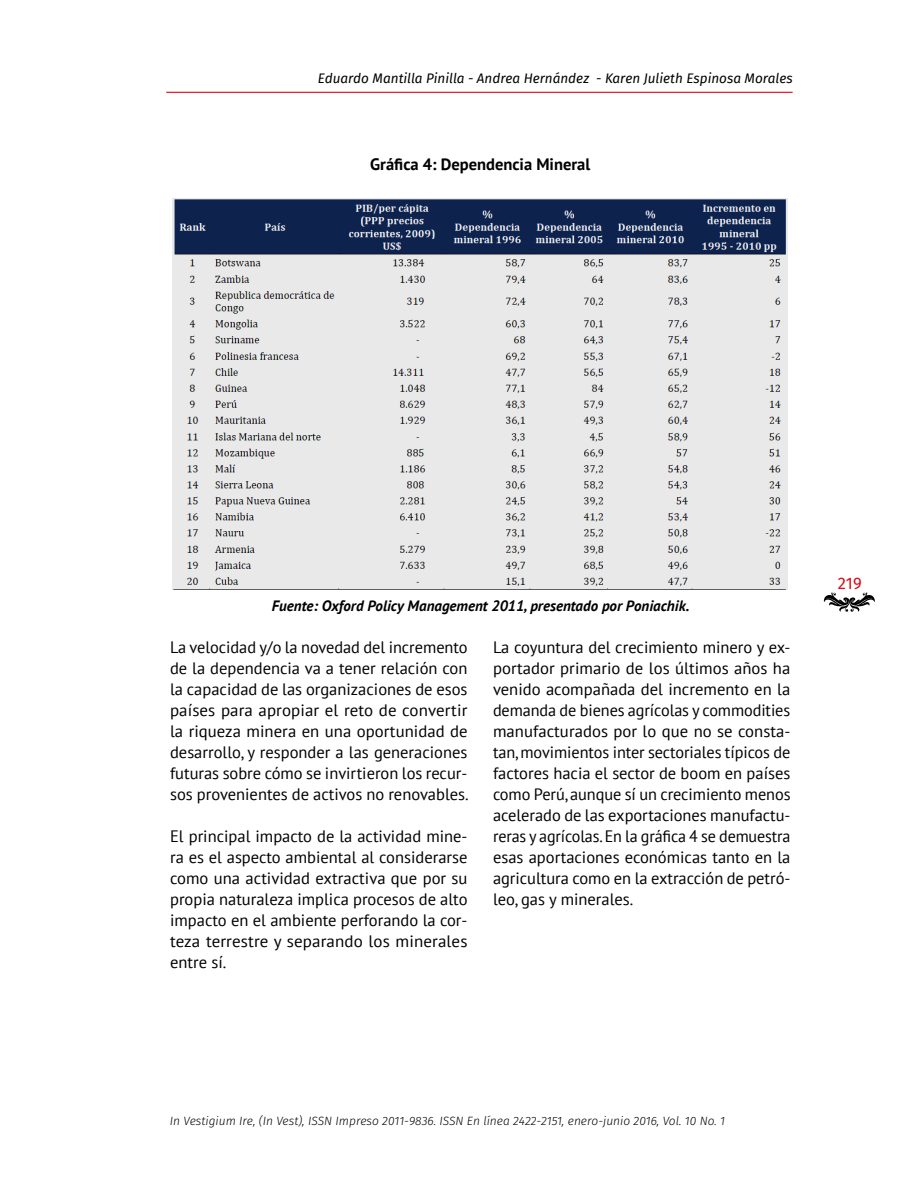
<style>
.page{position:relative;width:918px;height:1188px;background:#fff}
.page>*{position:absolute;margin:0;border:0;box-sizing:border-box;transform-origin:0 0}
.t1{font:16.5px/21px "PT Sans";color:#000;text-align:justify}
.t2{font:700 16.5px "PT Sans";color:#000}
.t3{font:16.5px "Fira Sans";color:#e30613}
.t4{font:italic 700 15px "PT Sans";color:#000}
.t5{font:italic 13.5px "Fira Sans";color:#000}
.t6{font:italic 300 12px "Fira Sans";color:#000}
</style>
<div class="page">
<hr style="left:166px;top:92px;width:627px;height:1px;background:#e30613">
<svg style="left:823px;top:592px;width:52px;height:20px"></svg>
<img style="left:173px;top:199px;width:615px;height:391px">
<p class="t5" style="left:318px;top:69px;width:476px">Eduardo Mantilla Pinilla - Andrea Hernández - Karen Julieth Espinosa Morales</p>
<p class="t2" style="left:370px;top:153px;width:222px">Gráfica 4: Dependencia Mineral</p>
<p class="t4" style="left:272px;top:596px;width:419px">Fuente: Oxford Policy Management 2011, presentado por Poniachik.</p>
<p class="t1" style="left:170px;top:636px;width:300px">La velocidad y/o la novedad del incremento de la dependencia va a tener relación con la capacidad de las organizaciones de esos países para apropiar el reto de convertir la riqueza minera en una oportunidad de desarrollo, y responder a las generaciones futuras sobre cómo se invirtieron los recur&shy;sos provenientes de activos no renovables.</p>
<p class="t1" style="left:170px;top:825px;width:299px">El principal impacto de la actividad mine&shy;ra es el aspecto ambiental al considerarse como una actividad extractiva que por su propia naturaleza implica procesos de alto impacto en el ambiente perforando la cor&shy;teza terrestre y separando los minerales entre sí.</p>
<p class="t1" style="left:493px;top:636px;width:299px">La coyuntura del crecimiento minero y ex&shy;portador primario de los últimos años ha venido acompañada del incremento en la demanda de bienes agrícolas y commodities manufacturados por lo que no se consta&shy;tan, movimientos inter sectoriales típicos de factores hacia el sector de boom en países como Perú, aunque sí un crecimiento menos acelerado de las exportaciones manufactu&shy;reras y agrícolas. En la gráfica 4 se demuestra esas aportaciones económicas tanto en la agricultura como en la extracción de petró&shy;leo, gas y minerales.</p>
<p class="t3" style="left:838px;top:572px;width:25px">219</p>
<p class="t6" style="left:170px;top:1112px;width:557px">In Vestigium Ire, (In Vest), ISSN Impreso 2011-9836. ISSN En línea 2422-2151, enero-junio 2016, Vol. 10 No. 1</p>
</div>
